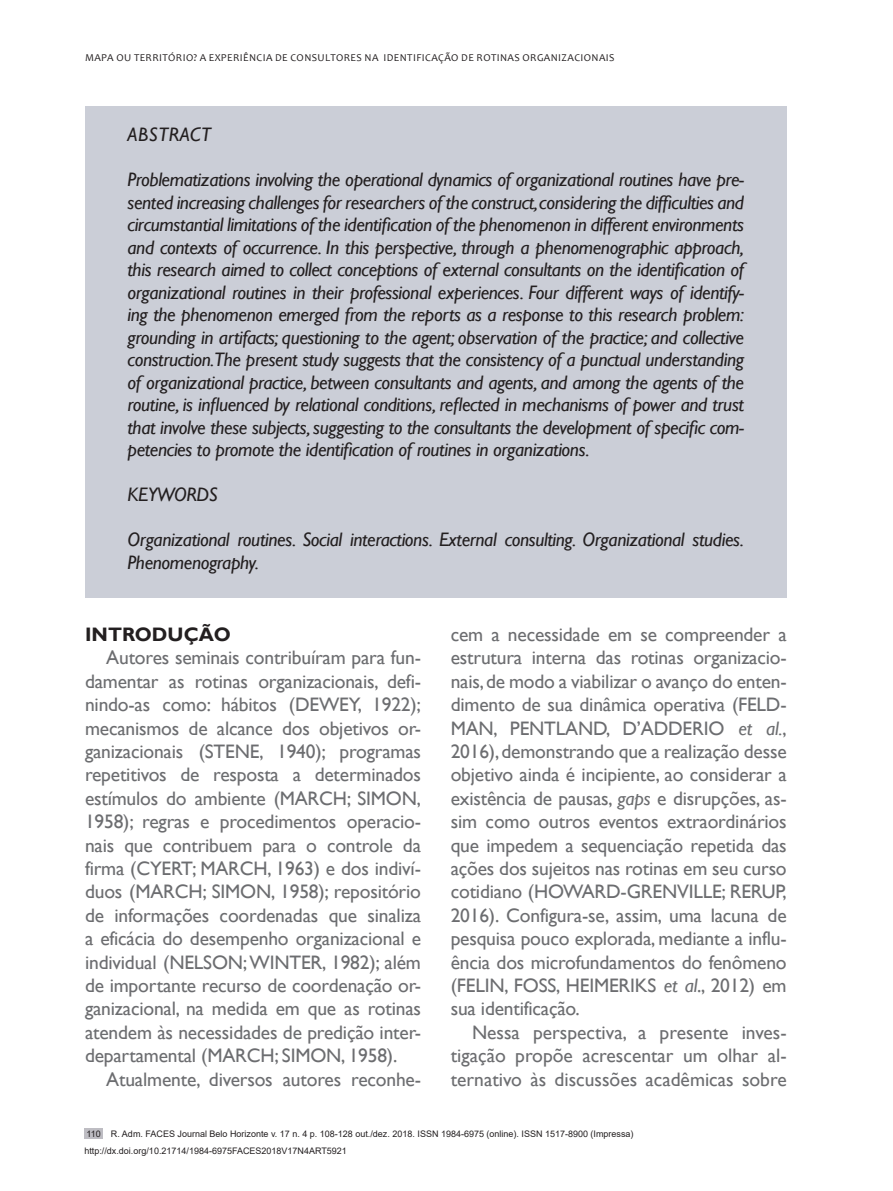
<style>
.page{position:relative;width:893px;height:1191px;background:#fff}
.page>*{position:absolute;margin:0;border:0;box-sizing:border-box;transform-origin:0 0}
.t1{font:19.5px/23.4px "Gill Sans";letter-spacing:-.01em;color:#6c6d70;text-align:justify}
._0_-_TEXTO_ABSTRACT{font:italic 19.5px/22.5px "Gill Sans";letter-spacing:-.02em;color:#231f20;text-align:justify}
._0_-_INTERTIT_-_TEXT{font:700 19.5px "Gill Sans";color:#231f20}
._0_-_TEXTO_ABSTRACT-2{font:italic 19.5px "Gill Sans";letter-spacing:.03em;color:#231f20}
.t2{font:10.5px "Candara";letter-spacing:.04em;color:#231f20}
.t3{font:9px/17.2px "Arial";color:#231f20}
.s1{font-style:italic}
</style>
<div class="page">
<div style="left:84px;top:1128px;width:19px;height:10px;background:#bebdc3"></div>
<div style="left:85px;top:106px;width:702px;height:491px;background:#cbced7"></div>
<p class="t2" style="left:85px;top:51px;width:531px">MAPA OU TERRITÓRIO? A EXPERIÊNCIA DE CONSULTORES NA IDENTIFICAÇÃO DE ROTINAS ORGANIZACIONAIS</p>
<p class="_0_-_TEXTO_ABSTRACT-2" style="left:128px;top:123px;width:85px">ABSTRACT</p>
<p class="_0_-_TEXTO_ABSTRACT" style="left:128px;top:169px;width:618px">Problematizations involving the operational dynamics of organizational routines have pre&shy;sented increasing challenges for researchers of the construct, considering the difficulties and circumstantial limitations of the identification of the phenomenon in different environments and contexts of occurrence. In this perspective, through a phenomenographic approach, this research aimed to collect conceptions of external consultants on the identification of organizational routines in their professional experiences. Four different ways of identify&shy;ing the phenomenon emerged from the reports as a response to this research problem: grounding in artifacts; questioning to the agent; observation of the practice; and collective construction.The present study suggests that the consistency of a punctual understanding of organizational practice, between consultants and agents, and among the agents of the routine, is influenced by relational conditions, reflected in mechanisms of power and trust that involve these subjects, suggesting to the consultants the development of specific com&shy;petencies to promote the identification of routines in organizations.</p>
<p class="_0_-_TEXTO_ABSTRACT" style="left:128px;top:484px;width:92px">KEYWORDS</p>
<p class="_0_-_TEXTO_ABSTRACT" style="left:128px;top:529px;width:618px">Organizational routines. Social interactions. External consulting. Organizational studies.<br>Phenomenography.</p>
<p class="_0_-_INTERTIT_-_TEXT" style="left:85px;top:622px;width:147px">INTRODUÇÃO</p>
<p class="t1" style="left:85px;top:646px;width:337px;text-indent:21px">Autores seminais contribuíram para fun&shy;damentar as rotinas organizacionais, defi&shy;nindo-as como: hábitos (DEWEY, 1922); mecanismos de alcance dos objetivos or&shy;ganizacionais (STENE, 1940); programas repetitivos de resposta a determinados estímulos do ambiente (MARCH; SIMON, 1958); regras e procedimentos operacio&shy;nais que contribuem para o controle da firma (CYERT; MARCH, 1963) e dos indiví&shy;duos (MARCH; SIMON, 1958); repositório de informações coordenadas que sinaliza a eficácia do desempenho organizacional e individual (NELSON; WINTER, 1982); além de importante recurso de coordenação or&shy;ganizacional, na medida em que as rotinas atendem às necessidades de predição inter&shy;departamental (MARCH; SIMON, 1958).</p>
<p class="t1" style="left:106px;top:1067px;width:316px">Atualmente, diversos autores reconhe-</p>
<p class="t1" style="left:451px;top:623px;width:337px">cem a necessidade em se compreender a estrutura interna das rotinas organizacio&shy;nais, de modo a viabilizar o avanço do enten&shy;dimento de sua dinâmica operativa (FELD-MAN, PENTLAND, D’ADDERIO <span class="s1">et al.</span>, 2016), demonstrando que a realização desse objetivo ainda é incipiente, ao considerar a existência de pausas, <span class="s1">gaps</span> e disrupções, as&shy;sim como outros eventos extraordinários que impedem a sequenciação repetida das ações dos sujeitos nas rotinas em seu curso cotidiano (HOWARD-GRENVILLE; RERUP, 2016). Configura-se, assim, uma lacuna de pesquisa pouco explorada, mediante a influ&shy;ência dos microfundamentos do fenômeno (FELIN, FOSS, HEIMERIKS <span class="s1">et al</span>., 2012) em sua identificação.</p>
<p class="t1" style="left:451px;top:1021px;width:337px;text-indent:21px">Nessa perspectiva, a presente inves&shy;tigação propõe acrescentar um olhar al&shy;ternativo às discussões acadêmicas sobre</p>
<p class="t3" style="left:84px;top:1124px;width:551px">110 R. Adm. FACES Journal Belo Horizonte v. 17 n. 4 p. 108-128 out./dez. 2018. ISSN 1984-6975 (online). ISSN 1517-8900 (Impressa) http://dx.doi.org/10.21714/1984-6975FACES2018V17N4ART5921</p>
</div>
